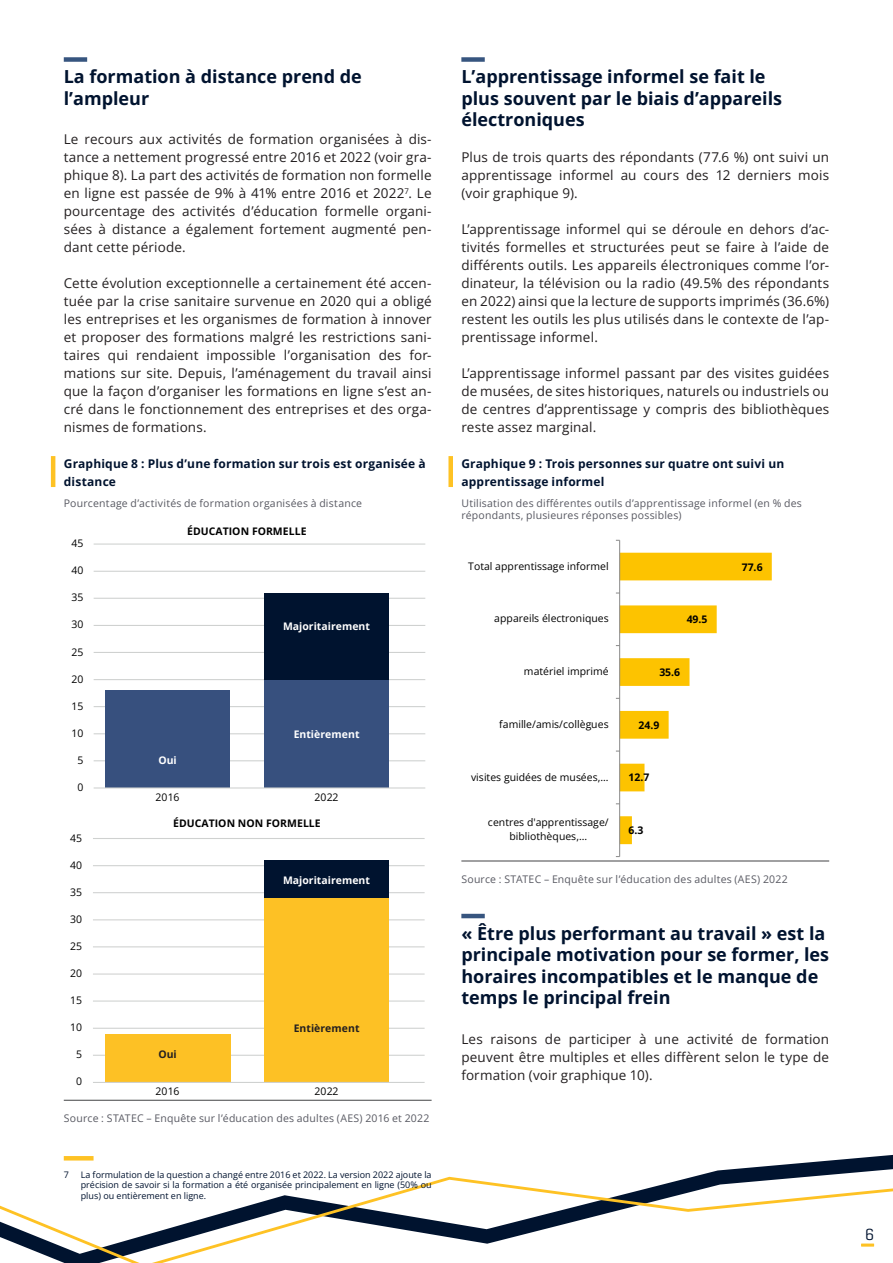
<style>
.page{position:relative;width:893px;height:1263px;background:#fff}
.page>*{position:absolute;margin:0;border:0;box-sizing:border-box;transform-origin:0 0}
.Heading_2{font:700 18px/21.6px "Open Sans";color:#00132f}
.t1{font:16.5px "Geogrotesque";color:#00132f}
.t2{font:13.5px/18px "Open Sans";letter-spacing:.01em;color:#231f20;text-align:justify}
.Titre_de_tableau__graphiques__schémas{font:700 12px/18px "Open Sans";letter-spacing:.015em;color:#00132f}
.source{font:10.5px/12px "Open Sans";letter-spacing:.02em;color:#585962}
.t3{font:10.5px/14.2px "Open Sans";letter-spacing:.005em;color:#000;text-align:center}
.t4{font:10.5px "Open Sans";color:#000001}
.t5{font:700 10.5px "Open Sans";letter-spacing:.005em;color:#fff}
.t6{font:700 10.5px "Open Sans";color:#000001}
.t7{font:700 10.5px "Open Sans";letter-spacing:-.005em;color:#000}
.t8{font:700 10.5px "Open Sans";letter-spacing:.005em;color:#231f20}
.Footnote{font:9px/10.8px "Open Sans";color:#00132f;text-align:justify}
</style>
<div class="page">
<svg style="left:63px;top:1154px;width:830px;height:23px"></svg>
<svg style="left:0;top:1177px;width:893px;height:86px"></svg>
<svg style="left:861px;top:1243px;width:13px;height:3px"></svg>
<div style="left:64px;top:57px;width:23px;height:5px;background:#37557f"></div>
<hr style="left:51px;top:456px;width:4px;height:31px;background:#fec224">
<hr style="left:64px;top:1100px;width:368px;height:1px;background:#57585a">
<hr style="left:94px;top:543px;width:331px;height:2px;background:#cfd1d0">
<hr style="left:94px;top:571px;width:331px;height:1px;background:#cfd1d0">
<hr style="left:94px;top:598px;width:331px;height:1px;background:#cfd1d0">
<hr style="left:94px;top:625px;width:331px;height:1px;background:#cfd1d0">
<hr style="left:94px;top:652px;width:331px;height:1px;background:#cfd1d0">
<hr style="left:94px;top:679px;width:331px;height:1px;background:#cfd1d0">
<hr style="left:94px;top:706px;width:331px;height:1px;background:#cfd1d0">
<hr style="left:94px;top:733px;width:331px;height:1px;background:#cfd1d0">
<hr style="left:94px;top:760px;width:331px;height:1px;background:#cfd1d0">
<div style="left:105px;top:690px;width:125px;height:98px;background:#37507e"></div>
<div style="left:264px;top:680px;width:125px;height:108px;background:#37507e"></div>
<div style="left:264px;top:593px;width:125px;height:87px;background:#00132f"></div>
<hr style="left:94px;top:787px;width:331px;height:1px;background:#cfd1d0">
<hr style="left:93px;top:838px;width:332px;height:1px;background:#cfd1d0">
<hr style="left:93px;top:865px;width:332px;height:1px;background:#cfd1d0">
<hr style="left:93px;top:892px;width:332px;height:1px;background:#cfd1d0">
<hr style="left:93px;top:919px;width:332px;height:1px;background:#cfd1d0">
<hr style="left:93px;top:946px;width:332px;height:1px;background:#cfd1d0">
<hr style="left:93px;top:973px;width:332px;height:1px;background:#cfd1d0">
<hr style="left:93px;top:1000px;width:332px;height:1px;background:#cfd1d0">
<hr style="left:93px;top:1028px;width:332px;height:1px;background:#cfd1d0">
<hr style="left:93px;top:1055px;width:332px;height:1px;background:#cfd1d0">
<div style="left:105px;top:1034px;width:126px;height:48px;background:#fdc125"></div>
<div style="left:264px;top:898px;width:125px;height:184px;background:#fdc125"></div>
<div style="left:264px;top:860px;width:125px;height:38px;background:#00132f"></div>
<hr style="left:93px;top:1082px;width:332px;height:1px;background:#cfd1d0">
<hr style="left:64px;top:1156px;width:30px;height:4px;background:#fec224">
<div style="left:461px;top:57px;width:24px;height:5px;background:#37557f"></div>
<div style="left:448px;top:456px;width:5px;height:31px;background:#fec224"></div>
<hr style="left:461px;top:860px;width:368px;height:1px;background:#57585a">
<hr style="left:461px;top:914px;width:24px;height:4px;background:#37557f">
<hr style="left:619px;top:540px;width:1px;height:316px;background:#898989">
<svg style="left:616px;top:553px;width:156px;height:291px"></svg>
<p class="Heading_2" style="left:64px;top:65px;width:300px">La formation à distance prend de l’ampleur</p>
<p class="t2" style="left:64px;top:130px;width:369px">Le recours aux activités de formation organisées à dis&shy;tance a nettement progressé entre 2016 et 2022 (voir gra&shy;phique 8). La part des activités de formation non formelle en ligne est passée de 9% à 41% entre 2016 et 2022<sup>7</sup>. Le pourcentage des activités d’éducation formelle organi&shy;sées à distance a également fortement augmenté pen&shy;dant cette période.</p>
<p class="t2" style="left:64px;top:274px;width:369px">Cette évolution exceptionnelle a certainement été accen&shy;tuée par la crise sanitaire survenue en 2020 qui a obligé les entreprises et les organismes de formation à innover et proposer des formations malgré les restrictions sani&shy;taires qui rendaient impossible l’organisation des for&shy;mations sur site. Depuis, l’aménagement du travail ainsi que la façon d’organiser les formations en ligne s’est an&shy;cré dans le fonctionnement des entreprises et des orga&shy;nismes de formations.</p>
<p class="Titre_de_tableau__graphiques__schémas" style="left:64px;top:454px;width:363px">Graphique 8 : Plus d’une formation sur trois est organisée à distance</p>
<p class="source" style="left:64px;top:496px;width:300px">Pourcentage d’activités de formation organisées à distance</p>
<p class="t4" style="left:71px;top:536px;width:13px">45</p>
<p class="t4" style="left:71px;top:563px;width:13px">40</p>
<p class="t4" style="left:71px;top:590px;width:13px">35</p>
<p class="t4" style="left:71px;top:617px;width:13px">30</p>
<p class="t4" style="left:71px;top:645px;width:13px">25</p>
<p class="t4" style="left:71px;top:672px;width:13px">20</p>
<p class="t4" style="left:71px;top:699px;width:13px">15</p>
<p class="t4" style="left:71px;top:726px;width:13px">10</p>
<p class="t4" style="left:77px;top:753px;width:7px">5</p>
<p class="t4" style="left:77px;top:780px;width:7px">0</p>
<p class="t4" style="left:70px;top:831px;width:13px">45</p>
<p class="t4" style="left:70px;top:858px;width:13px">40</p>
<p class="t4" style="left:70px;top:885px;width:13px">35</p>
<p class="t4" style="left:70px;top:912px;width:13px">30</p>
<p class="t4" style="left:70px;top:939px;width:13px">25</p>
<p class="t4" style="left:70px;top:966px;width:13px">20</p>
<p class="t4" style="left:70px;top:993px;width:13px">15</p>
<p class="t4" style="left:70px;top:1020px;width:13px">10</p>
<p class="t4" style="left:76px;top:1047px;width:7px">5</p>
<p class="t4" style="left:76px;top:1074px;width:7px">0</p>
<p class="t6" style="left:187px;top:524px;width:121px">ÉDUCATION FORMELLE</p>
<p class="t5" style="left:283px;top:619px;width:89px">Majoritairement</p>
<p class="t5" style="left:158px;top:752px;width:20px">Oui</p>
<p class="t5" style="left:294px;top:726px;width:67px">Entièrement</p>
<p class="t4" style="left:156px;top:790px;width:25px">2016</p>
<p class="t4" style="left:315px;top:790px;width:25px">2022</p>
<p class="t6" style="left:173px;top:816px;width:149px">ÉDUCATION NON FORMELLE</p>
<p class="t5" style="left:283px;top:873px;width:89px">Majoritairement</p>
<p class="t8" style="left:158px;top:1047px;width:20px">Oui</p>
<p class="t8" style="left:294px;top:1021px;width:67px">Entièrement</p>
<p class="t4" style="left:156px;top:1084px;width:25px">2016</p>
<p class="t4" style="left:315px;top:1084px;width:25px">2022</p>
<p class="source" style="left:64px;top:1112px;width:367px">Source : STATEC – Enquête sur l’éducation des adultes (AES) 2016 et 2022</p>
<p class="Footnote" style="left:64px;top:1169px;width:7px">7</p>
<p class="Footnote" style="left:81px;top:1169px;width:352px">La formulation de la question a changé entre 2016 et 2022. La version 2022 ajoute la précision de savoir si la formation a été organisée principalement en ligne (50% ou plus) ou entièrement en ligne.</p>
<p class="Heading_2" style="left:461px;top:65px;width:322px">L’apprentissage informel se fait le plus souvent par le biais d’appareils électroniques</p>
<p class="t2" style="left:461px;top:148px;width:369px">Plus de trois quarts des répondants (77.6 %) ont suivi un apprentissage informel au cours des 12 derniers mois (voir graphique 9).</p>
<p class="t2" style="left:461px;top:220px;width:369px">L’apprentissage informel qui se déroule en dehors d’ac&shy;tivités formelles et structurées peut se faire à l’aide de différents outils. Les appareils électroniques comme l’or&shy;dinateur, la télévision ou la radio (49.5% des répondants en 2022) ainsi que la lecture de supports imprimés (36.6%) restent les outils les plus utilisés dans le contexte de l’ap&shy;prentissage informel.</p>
<p class="t2" style="left:461px;top:364px;width:369px">L’apprentissage informel passant par des visites guidées de musées, de sites historiques, naturels ou industriels ou de centres d’apprentissage y compris des bibliothèques reste assez marginal.</p>
<p class="Titre_de_tableau__graphiques__schémas" style="left:461px;top:454px;width:324px">Graphique 9 : Trois personnes sur quatre ont suivi un apprentissage informel</p>
<p class="source" style="left:461px;top:496px;width:342px">Utilisation des différentes outils d’apprentissage informel (en % des répondants, plusieures réponses possibles)</p>
<p class="t3" style="left:468px;top:558px;width:142px">Total apprentissage informel</p>
<p class="t7" style="left:742px;top:559px;width:22px">77.6</p>
<p class="t3" style="left:494px;top:611px;width:116px">appareils électroniques</p>
<p class="t7" style="left:687px;top:612px;width:22px">49.5</p>
<p class="t3" style="left:524px;top:664px;width:86px">matériel imprimé</p>
<p class="t7" style="left:659px;top:665px;width:22px">35.6</p>
<p class="t3" style="left:499px;top:717px;width:111px">famille/amis/collègues</p>
<p class="t7" style="left:638px;top:717px;width:22px">24.9</p>
<p class="t3" style="left:471px;top:769px;width:139px">visites guidées de musées,...</p>
<p class="t7" style="left:629px;top:770px;width:22px">12.7</p>
<p class="t3" style="left:488px;top:815px;width:122px">centres d'apprentissage/ bibliothèques,...</p>
<p class="t7" style="left:629px;top:823px;width:16px">6.3</p>
<p class="source" style="left:461px;top:873px;width:328px">Source : STATEC – Enquête sur l’éducation des adultes (AES) 2022</p>
<p class="Heading_2" style="left:461px;top:922px;width:369px">« Être plus performant au travail » est la principale motivation pour se former, les horaires incompatibles et le manque de temps le principal frein</p>
<p class="t2" style="left:461px;top:1030px;width:369px">Les raisons de participer à une activité de formation peuvent être multiples et elles diffèrent selon le type de formation (voir graphique 10).</p>
<p class="t1" style="left:865px;top:1224px;width:11px">6</p>
</div>
